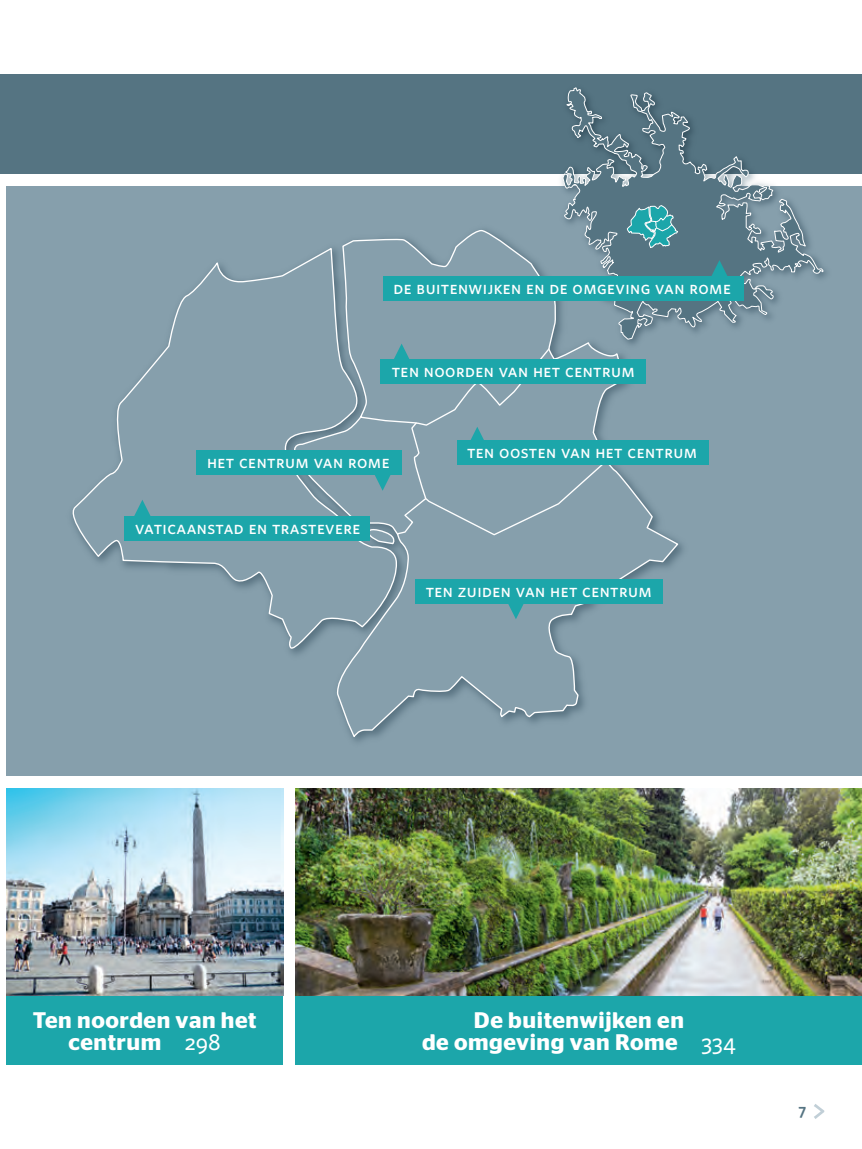
<style>
.page{position:relative;width:862px;height:1149px;background:#fff}
.page>*{position:absolute;margin:0;border:0;box-sizing:border-box;transform-origin:0 0}
.titel_02{font:600 22.5px/21.6px "Stag Sans";letter-spacing:.025em;color:#fff;text-align:center}
.t1{font:500 18px "Whitney";letter-spacing:.025em;color:#fff}
.t2{font:600 15.75px "Whitney";color:#557482}
.s1{font-family:"Whitney";font-weight:500}
</style>
<div class="page">
<div style="left:6px;top:186px;width:855px;height:589px;background:#869fac"></div>
<svg style="left:337px;top:464px;width:342px;height:278px"></svg>
<svg style="left:342px;top:229px;width:214px;height:114px"></svg>
<svg style="left:72px;top:246px;width:325px;height:406px"></svg>
<div style="left:6px;top:788px;width:277px;height:276px;background:#1ca6aa"></div>
<div style="left:296px;top:788px;width:565px;height:276px;background:#1ca6aa"></div>
<div style="left:0;top:74px;width:861px;height:99px;background:#557482"></div>
<img style="left:6px;top:788px;width:277px;height:206px">
<img style="left:296px;top:788px;width:565px;height:206px">
<img style="left:556px;top:173px;width:279px;height:172px">
<svg style="left:561px;top:87px;width:261px;height:253px"></svg>
<svg style="left:814px;top:1104px;width:9px;height:14px"></svg>
<div style="left:383px;top:276px;width:360px;height:25px;background:#1ca6aa"></div>
<svg style="left:709px;top:260px;width:19px;height:16px"></svg>
<div style="left:457px;top:439px;width:251px;height:25px;background:#1ca6aa"></div>
<div style="left:380px;top:359px;width:265px;height:25px;background:#1ca6aa"></div>
<div style="left:415px;top:579px;width:247px;height:25px;background:#1ca6aa"></div>
<svg style="left:506px;top:604px;width:19px;height:15px"></svg>
<div style="left:196px;top:450px;width:205px;height:25px;background:#1ca6aa"></div>
<svg style="left:288px;top:343px;width:337px;height:202px"></svg>
<div style="left:124px;top:515px;width:245px;height:25px;background:#1ca6aa"></div>
<svg style="left:133px;top:499px;width:19px;height:17px"></svg>
<p class="t1" style="left:393px;top:276px;width:339px">de buitenwijken en de omgeving van rome</p>
<p class="t1" style="left:391px;top:358px;width:244px">ten noorden van het centrum</p>
<p class="t1" style="left:207px;top:450px;width:184px">het centrum van rome</p>
<p class="t1" style="left:135px;top:515px;width:227px">vaticaanstad en trastevere</p>
<p class="t1" style="left:467px;top:439px;width:231px">ten oosten van het centrum</p>
<p class="t1" style="left:425px;top:579px;width:227px">ten zuiden van het centrum</p>
<p class="titel_02" style="left:33px;top:1009px;width:225px">Ten noorden van het centrum <span class="s1">298</span></p>
<p class="titel_02" style="left:473px;top:1009px;width:211px">De buitenwijken en</p>
<p class="titel_02" style="left:422px;top:1030px;width:315px">de omgeving van Rome <span class="s1">334</span></p>
<p class="t2" style="left:798px;top:1098px;width:9px">7</p>
</div>
